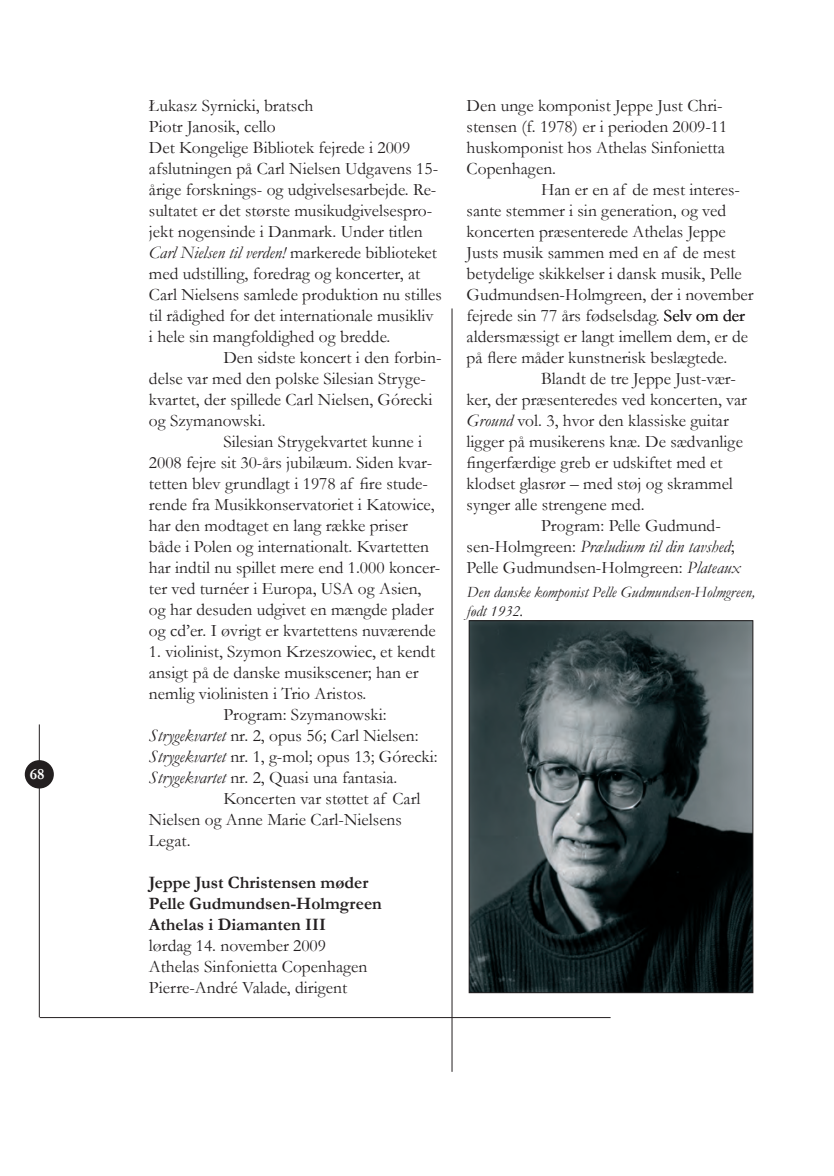
<style>
.page{position:relative;width:834px;height:1176px;background:#fff}
.page>*{position:absolute;margin:0;border:0;box-sizing:border-box;transform-origin:0 0}
.Almindelig_tekst_med{font:17.5px/21px "Garamond";color:#231f20}
.almindelig_tekst_ude{font:17.5px/21px "Garamond";color:#231f20}
.almindelig_tekst_ude-2{font:700 17.5px "Garamond";color:#231f20}
.almindelig_tekst_ude-3{font:italic 15.75px/18.9px "Garamond";color:#231f20}
.t1{font:700 15.75px "Garamond";color:#fff}
.s1{font-style:italic}
</style>
<div class="page">
<hr style="left:39px;top:724px;width:1px;height:293px;background:#231f20">
<hr style="left:40px;top:1017px;width:570px;height:1px;background:#231f20">
<div style="left:26px;top:761px;width:27px;height:26px;background:#231f20;border-radius:50%"></div>
<div style="left:25px;top:760px;width:29px;height:28px;border:2px solid #231f20;border-radius:50%"></div>
<hr style="left:451px;top:308px;width:1px;height:764px;background:#231f20">
<img style="left:470px;top:622px;width:281px;height:369px">
<div style="left:468px;top:620px;width:285px;height:373px;border:1px solid #231f20"></div>
<p class="t1" style="left:30px;top:763px;width:16px">68</p>
<p class="almindelig_tekst_ude" style="left:149px;top:94px;width:166px">Łukasz Syrnicki, bratsch</p>
<p class="almindelig_tekst_ude" style="left:149px;top:115px;width:128px">Piotr Janosik, cello</p>
<p class="almindelig_tekst_ude" style="left:149px;top:136px;width:294px">Det Kongelige Bibliotek fejrede i 2009 afslut-ningen på Carl Nielsen Udgavens 15- årige forsknings- og udgivelsesarbejde. Re&shy;sultatet er det største musikudgivelsespro&shy;jekt nogensinde i Danmark. Under titlen <span class="s1">Carl Nielsen til verden!</span> markerede biblioteket med udstilling, foredrag og koncerter, at Carl Nielsens samlede produktion nu stilles til rådighed for det internationale musikliv i hele sin mangfoldighed og bredde.</p>
<p class="Almindelig_tekst_med" style="left:149px;top:346px;width:294px;text-indent:74px">Den sidste koncert i den forbin&shy;delse var med den polske Silesian Stryge&shy;kvartet, der spillede Carl Nielsen, Górecki og Szymanowski.</p>
<p class="Almindelig_tekst_med" style="left:149px;top:430px;width:293px;text-indent:74px">Silesian Strygekvartet kunne i 2008 fejre sit 30-års jubilæum. Siden kvar&shy;tetten blev grundlagt i 1978 af fire stude&shy;rende fra Musikkonservatoriet i Katowice, har den modtaget en lang række priser både i Polen og internationalt. Kvartetten har indtil nu spillet mere end 1.000 koncer&shy;ter ved turnéer i Europa, USA og Asien, og har desuden udgivet en mængde plader og cd’er. I øvrigt er kvartettens nuværende</p>
<p class="Almindelig_tekst_med" style="left:149px;top:640px;width:288px">1. violinist, Szymon Krzeszowiec, et kendt ansigt på de danske musikscener; han er nemlig violinisten i Trio Aristos.</p>
<p class="Almindelig_tekst_med" style="left:149px;top:703px;width:290px;text-indent:74px">Program: Szymanowski:<br><span class="s1">Strygekvartet</span> nr. 2, opus 56; Carl Nielsen:<br><span class="s1">Strygekvartet</span> nr. 1, g-mol; opus 13; Górecki:<br><span class="s1">Strygekvartet</span> nr. 2, Quasi una fantasia.</p>
<p class="Almindelig_tekst_med" style="left:149px;top:787px;width:273px;text-indent:74px">Koncerten var støttet af Carl<br>Nielsen og Anne Marie Carl-Nielsens<br>Legat.</p>
<p class="almindelig_tekst_ude-2" style="left:149px;top:870px;width:221px">Jeppe Just Christensen møder</p>
<p class="almindelig_tekst_ude-2" style="left:149px;top:891px;width:234px">Pelle Gudmundsen-Holmgreen</p>
<p class="almindelig_tekst_ude-2" style="left:149px;top:912px;width:179px">Athelas i Diamanten III</p>
<p class="almindelig_tekst_ude" style="left:149px;top:934px;width:178px">lørdag 14. november 2009</p>
<p class="almindelig_tekst_ude" style="left:149px;top:955px;width:220px">Athelas Sinfonietta Copenhagen</p>
<p class="almindelig_tekst_ude" style="left:149px;top:976px;width:200px">Pierre-André Valade, dirigent</p>
<p class="almindelig_tekst_ude" style="left:466px;top:94px;width:262px">Den unge komponist Jeppe Just Chri&shy;stensen (f. 1978) er i perioden 2009-11 huskomponist hos Athelas Sinfonietta<br>Copenhagen.</p>
<p class="Almindelig_tekst_med" style="left:466px;top:178px;width:288px;text-indent:74px">Han er en af de mest interes&shy;sante stemmer i sin generation, og ved koncerten præsenterede Athelas Jeppe Justs musik sammen med en af de mest betydelige skikkelser i dansk musik, Pelle Gudmundsen-Holmgreen, der i november fejrede sin 77 års fødselsdag. Selv om der aldersmæssigt er langt imellem dem, er de på flere måder kunstnerisk beslægtede.</p>
<p class="Almindelig_tekst_med" style="left:466px;top:367px;width:282px;text-indent:74px">Blandt de tre Jeppe Just-vær&shy;ker, der præsenteredes ved koncerten, var <span class="s1">Ground</span> vol. 3, hvor den klassiske guitar ligger på musikerens knæ. De sædvanlige fingerfærdige greb er udskiftet med et klodset glasrør – med støj og skrammel synger alle strengene med.</p>
<p class="Almindelig_tekst_med" style="left:466px;top:514px;width:275px;text-indent:74px">Program: Pelle Gudmund&shy;sen-Holmgreen: <span class="s1">Præludium til din tavshed</span>;<br>Pelle Gudmundsen-Holmgreen: <span class="s1">Plateaux</span></p>
<p class="almindelig_tekst_ude-3" style="left:467px;top:583px;width:289px">Den danske komponist Pelle Gudmundsen-Holmgreen, født 1932.</p>
</div>
